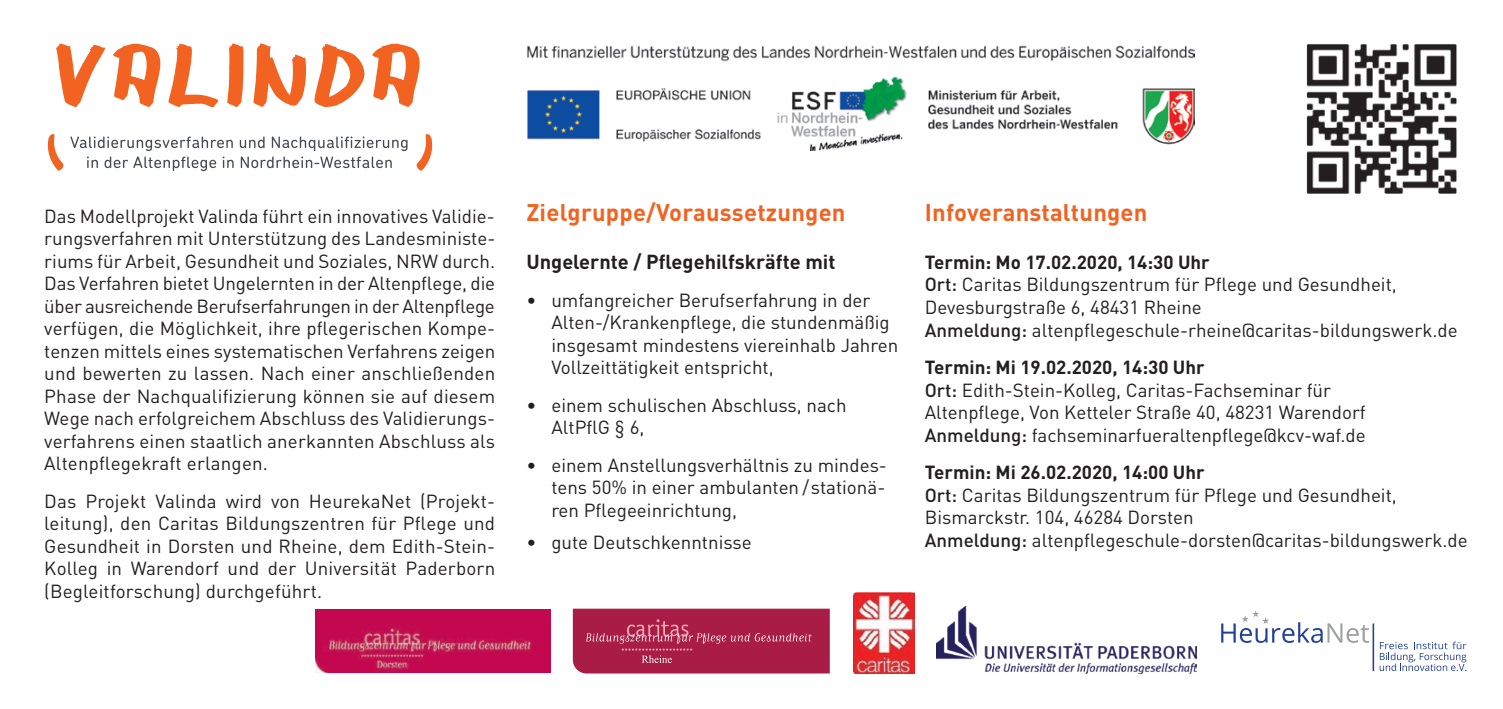
<style>
.page{position:relative;width:1503px;height:709px;background:#fff}
.page>*{position:absolute;margin:0;border:0;box-sizing:border-box;transform-origin:0 0}
.t1{font:91.75px "HANDYHANDY";letter-spacing:.08em;color:#f26221}
.t2{font:700 23.75px "DIN";letter-spacing:.01em;color:#f26221}
.t3{font:700 20px "DIN";color:#231f20}
.t4{font:18.75px/22.5px "DIN";color:#231f20}
.s1{font-weight:700}
.s2{font-weight:500}
</style>
<div class="page">
<svg style="left:416px;top:134px;width:17px;height:37px"></svg>
<svg style="left:47px;top:134px;width:17px;height:37px"></svg>
<svg style="left:70px;top:136px;width:164px;height:35px"></svg>
<svg style="left:240px;top:136px;width:167px;height:32px"></svg>
<img style="left:1306px;top:44px;width:151px;height:150px">
<img style="left:315px;top:609px;width:235px;height:64px">
<svg style="left:573px;top:608px;width:256px;height:65px;background:#ae294f"></svg>
<img style="left:853px;top:592px;width:61px;height:81px">
<img style="left:936px;top:607px;width:260px;height:66px">
<svg style="left:1221px;top:611px;width:147px;height:32px"></svg>
<hr style="left:1372px;top:623px;width:2px;height:48px;background:#223f99">
<svg style="left:1379px;top:641px;width:87px;height:30px"></svg>
<img style="left:527px;top:45px;width:667px;height:105px">
<h1 class="t1" style="left:56px;top:31px;width:367px">VALINDA</h1>
<p class="t4" style="left:44px;top:204px;width:452px;text-align:justify">Das Modellprojekt Valinda führt ein innovatives Validie&shy;rungsverfahren mit Unterstützung des Landesministe&shy;riums für Arbeit, Gesundheit und Soziales, NRW durch.<br>Das Verfahren bietet Ungelernten in der Altenpflege, die über ausreichende Berufserfahrungen in der Altenpflege verfügen, die Möglichkeit, ihre pflegerischen Kompe&shy;tenzen mittels eines systematischen Verfahrens zeigen und bewerten zu lassen. Nach einer anschließenden Phase der Nachqualifizierung können sie auf diesem Wege nach erfolgreichem Abschluss des Validierungs&shy;verfahrens einen staatlich anerkannten Abschluss als Altenpflegekraft erlangen.</p>
<p class="t4" style="left:44px;top:489px;width:452px;text-align:justify">Das Projekt Valinda wird von HeurekaNet (Projekt&shy;leitung), den Caritas Bildungszentren für Pflege und Gesundheit in Dorsten und Rheine, dem Edith-Stein-Kolleg in Warendorf und der Universität Paderborn (Begleitforschung) durchgeführt.</p>
<p class="t2" style="left:526px;top:197px;width:321px">Zielgruppe/Voraussetzungen</p>
<p class="t3" style="left:526px;top:249px;width:310px">Ungelernte / Pflegehilfskräfte mit</p>
<p class="t4" style="left:551px;top:288px;width:348px;text-indent:-25px">• umfangreicher Berufserfahrung in der Alten-/Krankenpflege, die stundenmäßig insgesamt mindestens viereinhalb Jahren Vollzeittätigkeit entspricht,</p>
<p class="t4" style="left:551px;top:393px;width:297px;text-indent:-25px">• einem schulischen Abschluss, nach<br>AltPflG § 6,</p>
<p class="t4" style="left:551px;top:453px;width:337px;text-align:justify;text-indent:-25px">• einem Anstellungsverhältnis zu mindes&shy;tens 50% in einer ambulanten / stationä&shy;ren Pflegeeinrichtung,</p>
<p class="t4" style="left:526px;top:530px;width:227px">• gute Deutschkenntnisse</p>
<p class="t2" style="left:924px;top:197px;width:224px">Infoveranstaltungen</p>
<p class="t4" style="left:924px;top:250px;width:534px"><span class="s1">Termin: Mo 17.02.2020, 14:30 Uhr<br></span><span class="s2">Ort:</span> Caritas Bildungszentrum für Pflege und Gesundheit, Devesburgstraße 6, 48431 Rheine<br><span class="s2">Anmeldung:</span> altenpflegeschule-rheine@caritas-bildungswerk.de</p>
<p class="t4" style="left:924px;top:355px;width:442px"><span class="s1">Termin: Mi 19.02.2020, 14:30 Uhr<br></span><span class="s2">Ort:</span> Edith-Stein-Kolleg, Caritas-Fachseminar für Altenpflege, Von Ketteler Straße 40, 48231 Warendorf <span class="s2">Anmeldung:</span> fachseminarfueraltenpflege@kcv-waf.de</p>
<p class="t4" style="left:924px;top:460px;width:544px"><span class="s1">Termin: Mi 26.02.2020, 14:00 Uhr<br></span><span class="s2">Ort:</span> Caritas Bildungszentrum für Pflege und Gesundheit, Bismarckstr. 104, 46284 Dorsten<br><span class="s2">Anmeldung:</span> altenpflegeschule-dorsten@caritas-bildungswerk.de</p>
</div>
